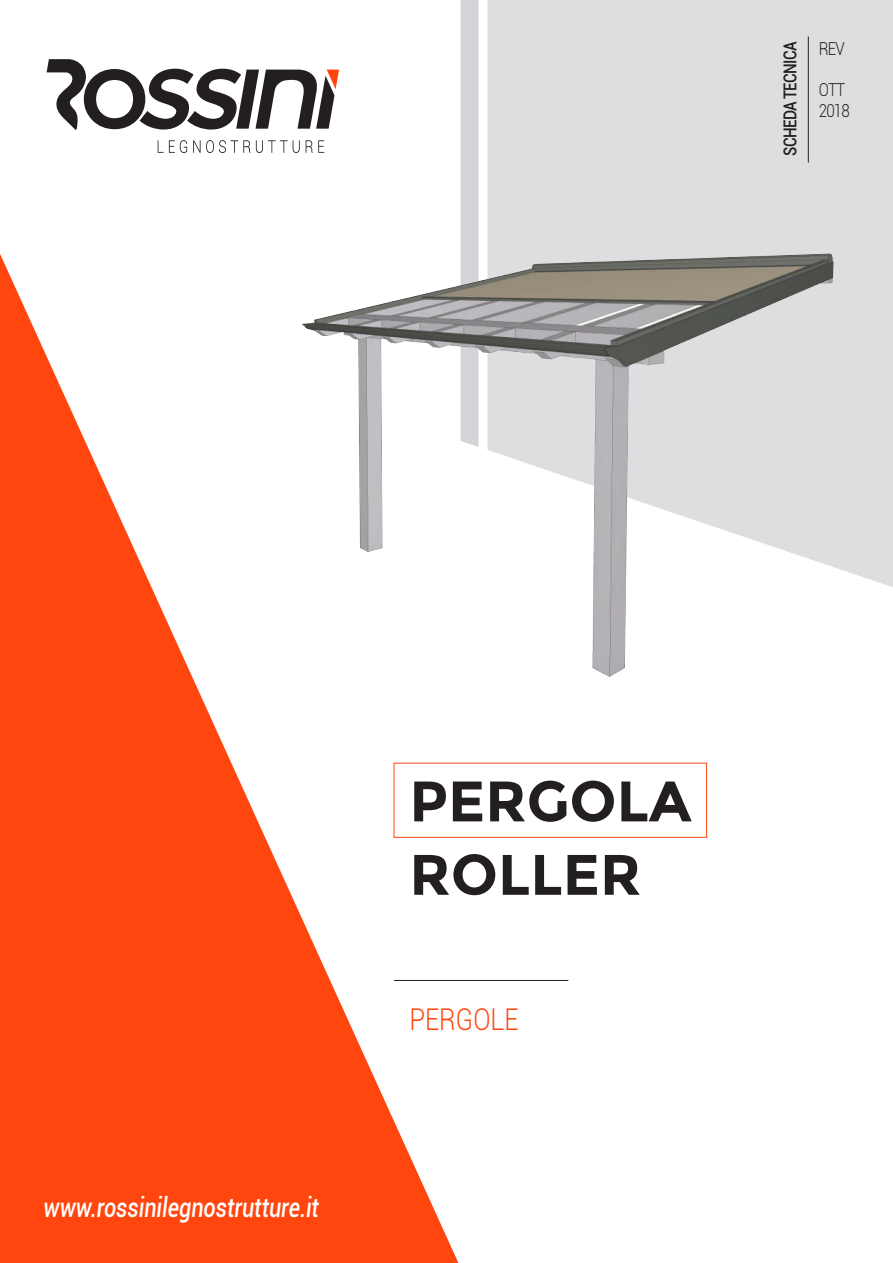
<style>
.page{position:relative;width:893px;height:1263px;background:#fff}
.page>*{position:absolute;margin:0;border:0;box-sizing:border-box;transform-origin:0 0}
.t1{font:700 57px/73.3px "Montserrat";color:#231f20}
.t2{font:300 30px "Roboto";color:#ff460f;scale:.85 1}
.t3{font:italic 500 27px "Roboto";color:#fff;scale:.8 1}
.t4{font:500 17.85px "Roboto";letter-spacing:-.045em;color:#231f20;scale:.85 1}
.t5{font:300 17.85px/20.4px "Roboto";letter-spacing:-.06em;color:#231f20;scale:.85 1}
</style>
<div class="page">
<svg style="left:158px;top:140px;width:29px;height:13px"></svg>
<svg style="left:193px;top:140px;width:57px;height:13px"></svg>
<svg style="left:256px;top:140px;width:44px;height:13px"></svg>
<svg style="left:306px;top:140px;width:18px;height:13px"></svg>
<svg style="left:47px;top:59px;width:292px;height:71px"></svg>
<svg style="left:0;top:254px;width:467px;height:1009px;fill:#ff460f"></svg>
<div style="left:488px;top:0;width:405px;height:587px;background:#dedee0"></div>
<div style="left:460px;top:0;width:18px;height:210px;background:#d4d3d7"></div>
<div style="left:394px;top:763px;width:313px;height:75px;border:1px solid #ff460f"></div>
<hr style="left:394px;top:980px;width:174px;height:1px;background:#231f20">
<hr style="left:808px;top:37px;width:1px;height:126px;background:#231f20">
<img style="left:276px;top:210px;width:576px;height:489px">
<p class="t4" style="left:777px;top:156px;width:136px;rotate:-90deg">SCHEDA TECNICA</p>
<p class="t5" style="left:819px;top:38px;width:32px">REV</p>
<p class="t5" style="left:819px;top:79px;width:38px">OTT<br>2018</p>
<p class="t3" style="left:44px;top:1189px;width:346px">www.rossinilegnostrutture.it</p>
<h1 class="t1" style="left:409px;top:765px;width:283px">PERGOLA<br>ROLLER</h1>
<p class="t2" style="left:409px;top:998px;width:130px">PERGOLE</p>
</div>
